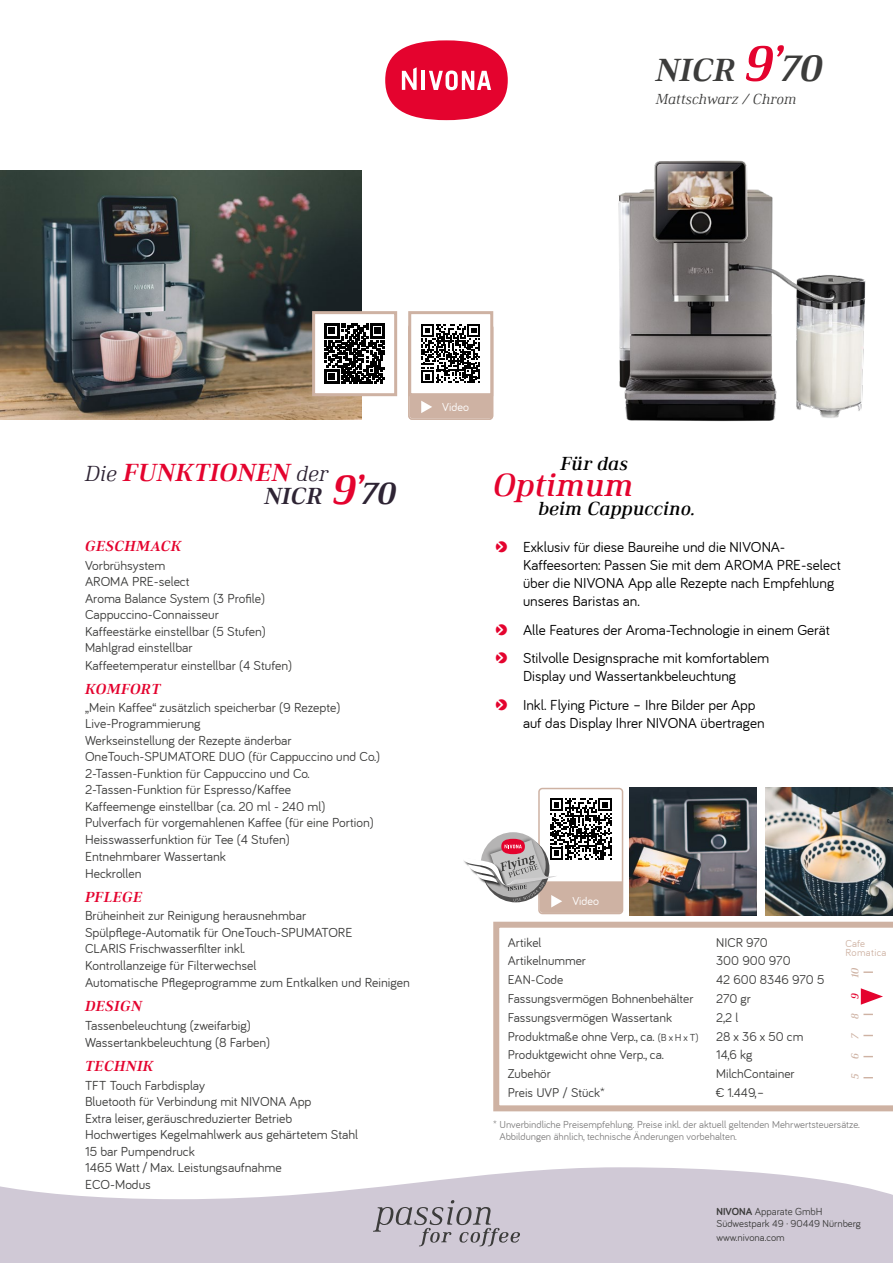
<style>
.page{position:relative;width:893px;height:1263px;background:#fff}
.page>*{position:absolute;margin:0;border:0;box-sizing:border-box;transform-origin:0 0}
.t1{font:italic 700 33px "Ethos";color:#3c3c3b}
.t2{font:italic 500 33px "Ethos";color:#e4032e}
.t3{font:italic 700 25.5px "Ethos";color:#e4032e}
.t4{font:italic 700 24px "Ethos";color:#2e2434}
.t5{font:italic 500 19.5px "Ethos";color:#000}
.t6{font:15px/18px "Bariol";color:#000}
.t7{font:italic 700 15px "Ethos";letter-spacing:.02em;color:#e4032e}
.t8{font:italic 300 15px "Ethos";color:#3c3c3b}
.t9{font:13.5px/16.6px "Bariol";color:#3c3c3b}
.t10{font:13.2px "Bariol";color:#3c3c3b}
.t11{font:12px "Bariol";color:#fff}
.t12{font:10.5px/12px "Bariol";color:#818080}
.t13{font:10.5px/12px "Bariol";color:#3c3c3b}
.t14{font:10.5px/9px "Bariol";letter-spacing:.03em;color:#ceb2a3}
.t15{font:italic 500 10.5px "Ethos";color:#ceb2a3}
.t16{font:italic 500 10.5px "Ethos";color:#e4032e}
.s1{font-size:51px;color:#e4032e}
.s2{font-size:37.8px}
.s3{font-weight:300;font-size:22.5px;color:#2e2434}
.s4{font-size:42px;color:#e4032e}
.s5{font-size:31.5px}
.s6{font-size:10.5px}
.s7{font-weight:700}
.s8{font-style:inherit}
</style>
<div class="page">
<div style="left:385px;top:40px;width:123px;height:80px;background:#e4032e;border-radius:50%"></div>
<svg style="left:402px;top:67px;width:15px;height:23px"></svg>
<hr style="left:422px;top:71px;width:3px;height:19px;background:#fff">
<svg style="left:429px;top:71px;width:62px;height:19px"></svg>
<svg style="left:0;top:1167px;width:893px;height:96px;fill:#d0c9d6"></svg>
<svg style="left:373px;top:1200px;width:147px;height:46px;background:#b9b3be"></svg>
<img style="left:765px;top:788px;width:128px;height:127px">
<img style="left:629px;top:788px;width:128px;height:127px">
<img style="left:0;top:170px;width:361px;height:250px">
<div style="left:314px;top:313px;width:82px;height:82px;background:#fff"></div>
<svg style="left:325px;top:324px;width:60px;height:60px"></svg>
<div style="left:312px;top:311px;width:85px;height:85px;border:3px solid #ceb2a3"></div>
<svg style="left:493px;top:922px;width:400px;height:189px"></svg>
<svg style="left:863px;top:971px;width:10px;height:2px"></svg>
<svg style="left:861px;top:988px;width:22px;height:17px"></svg>
<img style="left:618px;top:160px;width:248px;height:262px">
<div style="left:538px;top:788px;width:85px;height:126px;border:2px solid #ceb2a3;border-radius:3px"></div>
<svg style="left:410px;top:324px;width:83px;height:95px"></svg>
<div style="left:408px;top:311px;width:85px;height:85px;border:3px solid #ceb2a3"></div>
<svg style="left:464px;top:798px;width:159px;height:115px"></svg>
<h1 class="t1" style="left:656px;top:50px;width:168px">NICR <span class="s1">9’</span><span class="s2">70</span></h1>
<p class="t8" style="left:656px;top:90px;width:142px">Mattschwarz / Chrom</p>
<h2 class="t3" style="left:85px;top:456px;width:245px"><span class="s3">Die</span> FUNKTIONEN <span class="s3">der</span></h2>
<h3 class="t4" style="left:264px;top:482px;width:133px">NICR <span class="s4">9’</span><span class="s5">70</span></h3>
<p class="t7" style="left:85px;top:537px;width:98px">GESCHMACK</p>
<p class="t9" style="left:85px;top:557px;width:209px">Vorbrühsystem<br>AROMA PRE-select<br>Aroma Balance System (3 Profile)<br>Cappuccino-Connaisseur<br>Kaffeestärke einstellbar (5 Stufen)<br>Mahlgrad einstellbar<br>Kaffeetemperatur einstellbar (4 Stufen)</p>
<p class="t7" style="left:85px;top:679px;width:77px">KOMFORT</p>
<p class="t9" style="left:85px;top:699px;width:297px">„Mein Kaffee“ zusätzlich speicherbar (9 Rezepte)<br>Live-Programmierung<br>Werkseinstellung der Rezepte änderbar OneTouch-SPUMATORE DUO (für Cappuccino und Co.)<br>2-Tassen-Funktion für Cappuccino und Co.<br>2-Tassen-Funktion für Espresso/Kaffee<br>Kaffeemenge einstellbar (ca. 20 ml - 240 ml)<br>Pulverfach für vorgemahlenen Kaffee (für eine Portion)<br>Heisswasserfunktion für Tee (4 Stufen)<br>Entnehmbarer Wassertank<br>Heckrollen</p>
<p class="t7" style="left:85px;top:888px;width:59px">PFLEGE</p>
<p class="t9" style="left:85px;top:907px;width:326px">Brüheinheit zur Reinigung herausnehmbar Spülpflege-Automatik für OneTouch-SPUMATORE<br>CLARIS Frischwasserfilter inkl.<br>Kontrollanzeige für Filterwechsel<br>Automatische Pflegeprogramme zum Entkalken und Reinigen</p>
<p class="t7" style="left:85px;top:997px;width:58px">DESIGN</p>
<p class="t9" style="left:85px;top:1016px;width:187px;line-height:17.5px">Tassenbeleuchtung (zweifarbig)<br>Wassertankbeleuchtung (8 Farben)</p>
<p class="t7" style="left:85px;top:1057px;width:70px">TECHNIK</p>
<p class="t9" style="left:85px;top:1077px;width:275px">TFT Touch Farbdisplay<br>Bluetooth für Verbindung mit NIVONA App<br>Extra leiser, geräuschreduzierter Betrieb<br>Hochwertiges Kegelmahlwerk aus gehärtetem Stahl<br>15 bar Pumpendruck<br>1465 Watt / Max. Leistungsaufnahme<br>ECO-Modus</p>
<p class="t11" style="left:442px;top:400px;width:28px">Video</p>
<h3 class="t5" style="left:561px;top:452px;width:69px">Für das</h3>
<h1 class="t2" style="left:493px;top:465px;width:142px">Optimum</h1>
<h3 class="t5" style="left:538px;top:497px;width:159px">beim Cappuccino.</h3>
<p class="t6" style="left:523px;top:538px;width:319px">Exklusiv für diese Baureihe und die NIVONA-Kaffeesorten: Passen Sie mit dem AROMA PRE-select über die NIVONA App alle Rezepte nach Empfehlung unseres Baristas an.</p>
<p class="t6" style="left:523px;top:615px;width:308px;line-height:28.7px">Alle Features der Aroma-Technologie in einem Gerät<br>Stilvolle Designsprache mit komfortablem</p>
<p class="t6" style="left:523px;top:662px;width:234px;line-height:28.7px">Display und Wassertankbeleuchtung<br>Inkl. Flying Picture – Ihre Bilder per App</p>
<p class="t6" style="left:523px;top:714px;width:243px">auf das Display Ihrer NIVONA übertragen</p>
<p class="t11" style="left:572px;top:894px;width:28px">Video</p>
<p class="t10" style="left:508px;top:935px;width:35px">Artikel</p>
<p class="t10" style="left:716px;top:935px;width:53px">NICR 970</p>
<p class="t10" style="left:508px;top:953px;width:80px">Artikelnummer</p>
<p class="t10" style="left:716px;top:953px;width:76px">300 900 970</p>
<p class="t10" style="left:508px;top:972px;width:57px">EAN-Code</p>
<p class="t10" style="left:716px;top:972px;width:110px">42 600 8346 970 5</p>
<p class="t10" style="left:508px;top:991px;width:187px">Fassungsvermögen Bohnenbehälter</p>
<p class="t10" style="left:716px;top:991px;width:36px">270 gr</p>
<p class="t10" style="left:508px;top:1010px;width:166px">Fassungsvermögen Wassertank</p>
<p class="t10" style="left:716px;top:1010px;width:24px">2,2 l</p>
<p class="t10" style="left:508px;top:1029px;width:192px">Produktmaße ohne Verp., ca. <span class="s6">(B x H x T)</span></p>
<p class="t10" style="left:716px;top:1029px;width:89px">28 x 36 x 50 cm</p>
<p class="t10" style="left:508px;top:1047px;width:158px">Produktgewicht ohne Verp., ca.</p>
<p class="t10" style="left:716px;top:1047px;width:38px">14,6 kg</p>
<p class="t10" style="left:508px;top:1066px;width:45px">Zubehör</p>
<p class="t10" style="left:716px;top:1066px;width:80px">MilchContainer</p>
<p class="t10" style="left:508px;top:1085px;width:99px">Preis UVP / Stück*</p>
<p class="t10" style="left:716px;top:1085px;width:50px">€ 1.449,–</p>
<p class="t14" style="left:846px;top:939px;width:42px">Cafe<br>Romatica</p>
<p class="t15" style="left:848px;top:978px;width:12px;rotate:-90deg">10</p>
<p class="t16" style="left:848px;top:999px;width:7px;rotate:-90deg">9</p>
<p class="t15" style="left:848px;top:1019px;width:7px;rotate:-90deg">8</p>
<p class="t15" style="left:848px;top:1039px;width:8px;rotate:-90deg">7</p>
<p class="t15" style="left:848px;top:1059px;width:7px;rotate:-90deg">6</p>
<p class="t15" style="left:848px;top:1079px;width:7px;rotate:-90deg">5</p>
<p class="t12" style="left:499px;top:1118px;width:362px;text-indent:-6px">* Unverbindliche Preisempfehlung. Preise inkl. der aktuell geltenden Mehrwertsteuersätze.<br>Abbildungen ähnlich, technische Änderungen vorbehalten.</p>
<p class="t13" style="left:716px;top:1205px;width:146px"><span class="s7">NIVONA</span> <span class="s8">Apparate GmbH<br></span>Südwestpark 49 · 90449 Nürnberg</p>
<p class="t13" style="left:716px;top:1231px;width:70px">www.nivona.com</p>
</div>
